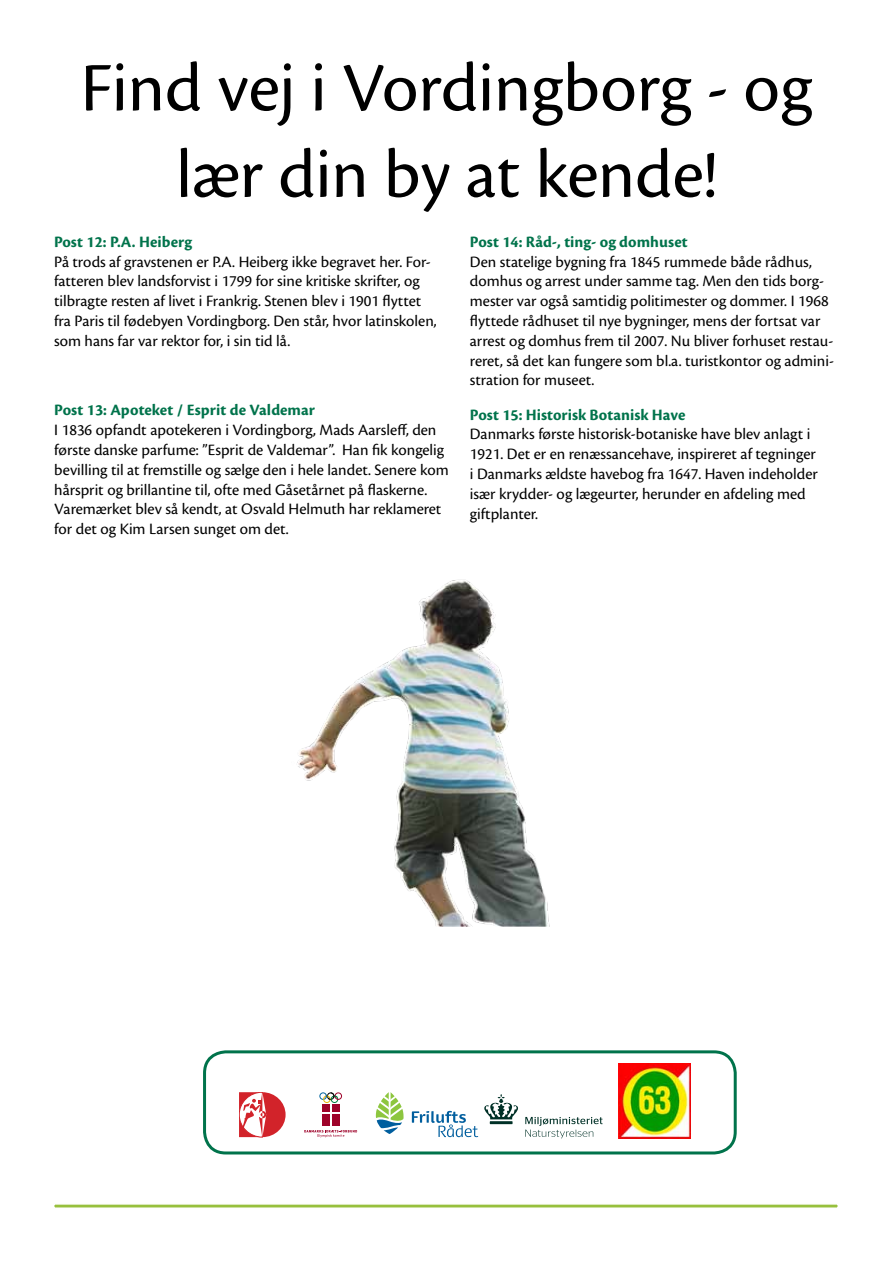
<style>
.page{position:relative;width:893px;height:1263px;background:#fff}
.page>*{position:absolute;margin:0;border:0;box-sizing:border-box;transform-origin:0 0}
.t1{font:72px/86.4px "Cronos Pro";color:#000;text-align:center}
.t2{font:16.5px/19.8px "Cronos Pro";color:#000}
.t3{font:700 16.5px "Cronos Pro";letter-spacing:.005em;color:#00734b}
</style>
<div class="page">
<svg style="left:54px;top:1204px;width:784px;height:4px;background:#b5d274"></svg>
<img style="left:297px;top:579px;width:253px;height:348px">
<div style="left:203px;top:1050px;width:534px;height:104px;border:3px solid #00734b;border-radius:21px"></div>
<svg style="left:412px;top:1111px;width:66px;height:26px"></svg>
<svg style="left:376px;top:1092px;width:28px;height:42px"></svg>
<svg style="left:304px;top:1130px;width:53px;height:7px"></svg>
<div style="left:322px;top:1104px;width:8px;height:8px;background:#9e032a"></div>
<div style="left:332px;top:1104px;width:7px;height:8px;background:#9e032a"></div>
<div style="left:332px;top:1114px;width:7px;height:11px;background:#9e032a"></div>
<div style="left:322px;top:1114px;width:8px;height:11px;background:#9e032a"></div>
<div style="left:331px;top:1095px;width:7px;height:8px;border:1px solid #007f3e;border-radius:50%"></div>
<div style="left:335px;top:1092px;width:7px;height:8px;border:1px solid #9e032a;border-radius:50%"></div>
<div style="left:319px;top:1092px;width:8px;height:8px;border:1px solid #00649e;border-radius:50%"></div>
<div style="left:323px;top:1095px;width:8px;height:8px;border:1px solid #e1b40a;border-radius:50%"></div>
<svg style="left:325px;top:1092px;width:13px;height:8px"></svg>
<svg style="left:239px;top:1092px;width:47px;height:45px"></svg>
<svg style="left:525px;top:1117px;width:78px;height:21px"></svg>
<svg style="left:484px;top:1094px;width:34px;height:30px"></svg>
<img style="left:618px;top:1063px;width:73px;height:75px">
<h1 class="t1" style="left:81px;top:45px;width:733px">Find vej i Vordingborg - og lær din by at kende!</h1>
<p class="t3" style="left:54px;top:232px;width:139px">Post 12: P.A. Heiberg</p>
<p class="t2" style="left:54px;top:252px;width:384px">På trods af gravstenen er P.A. Heiberg ikke begravet her. For&shy;fatteren blev landsforvist i 1799 for sine kritiske skrifter, og tilbragte resten af livet i Frankrig. Stenen blev i 1901 flyttet fra Paris til fødebyen Vordingborg. Den står, hvor latinskolen, som hans far var rektor for, i sin tid lå.</p>
<p class="t3" style="left:54px;top:401px;width:262px">Post 13: Apoteket / Esprit de Valdemar</p>
<p class="t2" style="left:54px;top:420px;width:396px">I 1836 opfandt apotekeren i Vordingborg, Mads Aarsleff, den første danske parfume: ”Esprit de Valdemar”. Han fik kongelig bevilling til at fremstille og sælge den i hele landet. Senere kom hårsprit og brillantine til, ofte med Gåsetårnet på flaskerne.<br>Varemærket blev så kendt, at Osvald Helmuth har reklameret for det og Kim Larsen sunget om det.</p>
<p class="t3" style="left:470px;top:232px;width:219px">Post 14: Råd-, ting- og domhuset</p>
<p class="t2" style="left:470px;top:252px;width:366px">Den statelige bygning fra 1845 rummede både rådhus, domhus og arrest under samme tag. Men den tids borg&shy;mester var også samtidig politimester og dommer. I 1968 flyttede rådhuset til nye bygninger, mens der fortsat var arrest og domhus frem til 2007. Nu bliver forhuset restau&shy;reret, så det kan fungere som bl.a. turistkontor og admini&shy;stration for museet.</p>
<p class="t3" style="left:470px;top:405px;width:217px">Post 15: Historisk Botanisk Have</p>
<p class="t2" style="left:470px;top:424px;width:350px">Danmarks første historisk-botaniske have blev anlagt i 1921. Det er en renæssancehave, inspireret af tegninger i Danmarks ældste havebog fra 1647. Haven indeholder især krydder- og lægeurter, herunder en afdeling med giftplanter.</p>
</div>
